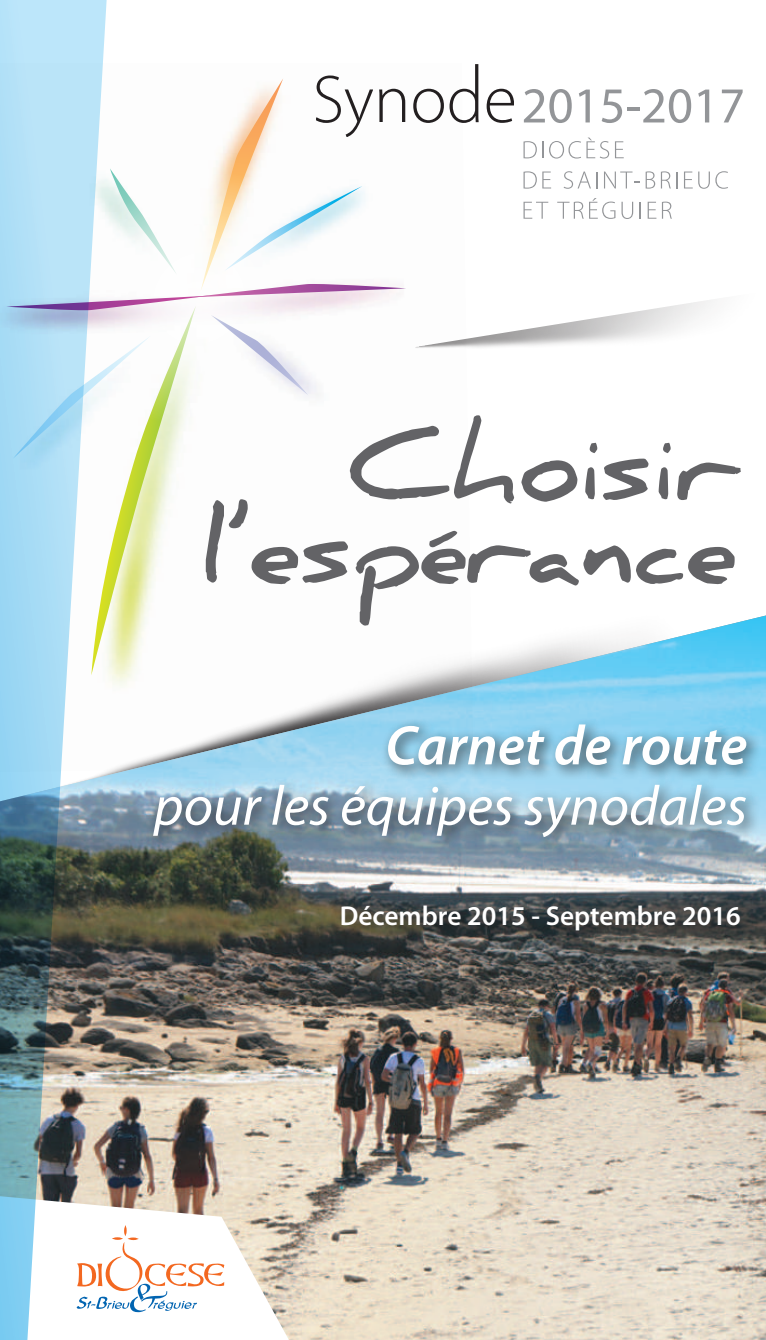
<style>
.page{position:relative;width:766px;height:1340px;background:#fff}
.page>*{position:absolute;margin:0;border:0;box-sizing:border-box;transform-origin:0 0}
.t1{font:700 98.33px/82.8px "Daniel";color:#636366;text-align:right}
.t2{font:italic 56.25px "Myriad Pro";color:#fff}
.t3{font:italic 600 56.25px "Myriad Pro";color:#fff}
.t4{font:600 27.22px "Myriad Pro";color:#fff}
</style>
<div class="page">
<img style="left:108px;top:615px;width:657px;height:724px">
<img style="left:108px;top:615px;width:365px;height:157px">
<img style="left:415px;top:300px;width:298px;height:48px">
<svg style="left:108px;top:1196px;width:181px;height:143px"></svg>
<svg style="left:108px;top:1225px;width:116px;height:87px"></svg>
<div style="left:147px;top:718px;width:614px;height:134px;background:#231f20;opacity:.75"></div>
<div style="left:334px;top:898px;width:421px;height:48px;background:#231f20;opacity:.75"></div>
<img style="left:0;top:0;width:108px;height:1339px">
<svg style="left:523px;top:89px;width:48px;height:34px"></svg>
<svg style="left:579px;top:90px;width:10px;height:32px"></svg>
<svg style="left:601px;top:89px;width:90px;height:34px"></svg>
<svg style="left:698px;top:90px;width:11px;height:32px"></svg>
<svg style="left:721px;top:90px;width:21px;height:32px"></svg>
<svg style="left:523px;top:141px;width:13px;height:17px"></svg>
<svg style="left:542px;top:141px;width:1px;height:17px"></svg>
<svg style="left:549px;top:137px;width:74px;height:21px"></svg>
<svg style="left:523px;top:171px;width:13px;height:18px"></svg>
<svg style="left:542px;top:171px;width:9px;height:17px"></svg>
<svg style="left:563px;top:171px;width:27px;height:18px"></svg>
<svg style="left:596px;top:172px;width:1px;height:16px"></svg>
<svg style="left:604px;top:171px;width:66px;height:18px"></svg>
<svg style="left:676px;top:172px;width:1px;height:16px"></svg>
<svg style="left:684px;top:171px;width:8px;height:17px"></svg>
<svg style="left:698px;top:171px;width:11px;height:18px"></svg>
<svg style="left:715px;top:171px;width:12px;height:18px"></svg>
<svg style="left:523px;top:202px;width:25px;height:17px"></svg>
<svg style="left:557px;top:202px;width:26px;height:17px"></svg>
<svg style="left:589px;top:198px;width:26px;height:21px"></svg>
<svg style="left:621px;top:202px;width:12px;height:17px"></svg>
<svg style="left:639px;top:202px;width:1px;height:17px"></svg>
<svg style="left:647px;top:202px;width:24px;height:17px"></svg>
<svg style="left:6px;top:75px;width:400px;height:600px"></svg>
<svg style="left:413px;top:64px;width:65px;height:59px"></svg>
<svg style="left:486px;top:89px;width:28px;height:34px"></svg>
<h1 class="t1" style="left:198px;top:424px;width:540px">Choisir l’espérance</h1>
<h2 class="t3" style="left:385px;top:709px;width:363px">Carnet de route</h2>
<h2 class="t2" style="left:154px;top:771px;width:594px">pour les équipes synodales</h2>
<p class="t4" style="left:339px;top:898px;width:402px">Décembre 2015 - Septembre 2016</p>
</div>
